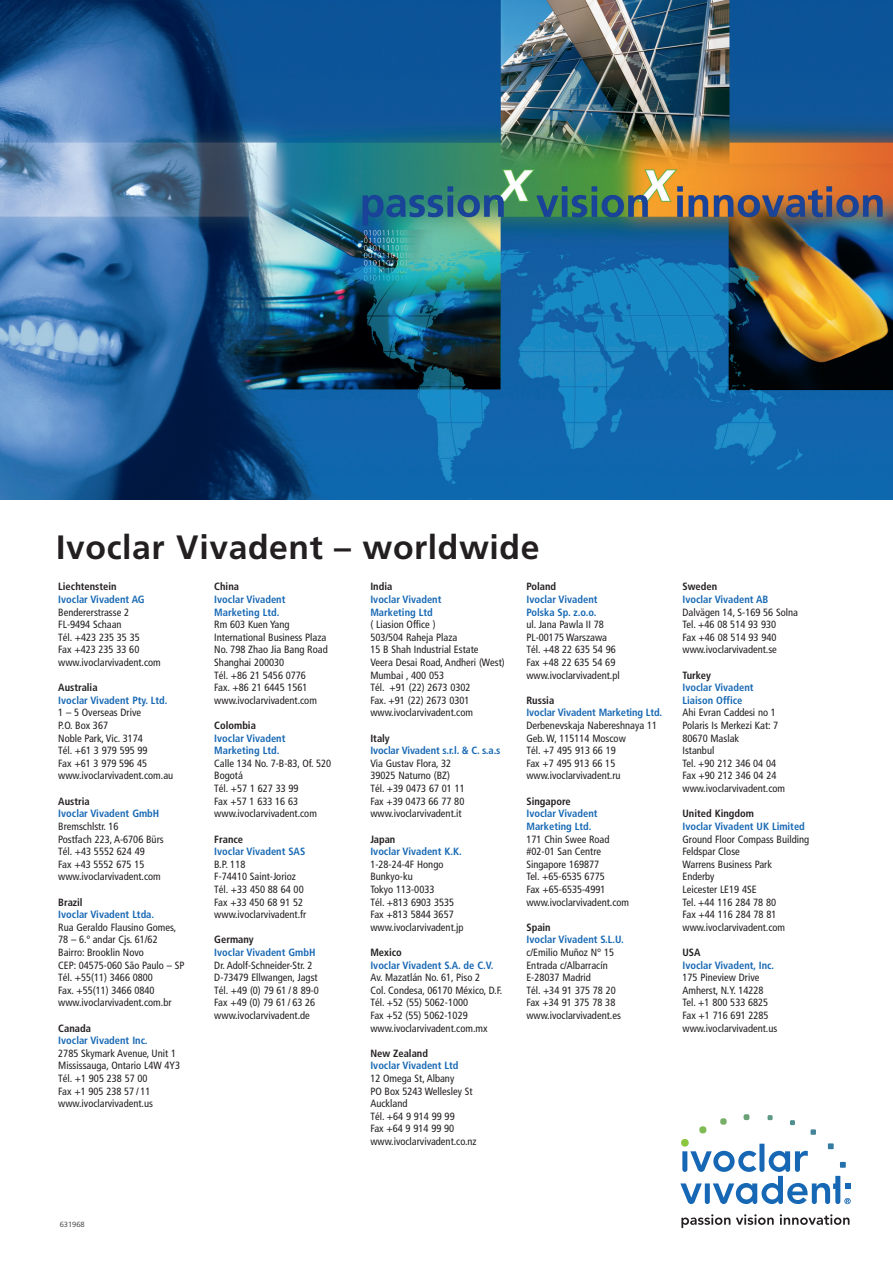
<style>
.page{position:relative;width:893px;height:1263px;background:#fff}
.page>*{position:absolute;margin:0;border:0;box-sizing:border-box;transform-origin:0 0}
.t1{font:700 33.75px "Frutiger";letter-spacing:.015em;color:#231f20}
.t2{font:condensed 10.5px/12.6px "Frutiger";color:#231f20}
.t3{font:300 7.5px "Frutiger";color:#231f20}
.s1{font-weight:700}
.s2{font-weight:700;color:#1768b4}
</style>
<div class="page">
<img style="left:0;top:0;width:893px;height:500px">
<svg style="left:680px;top:1114px;width:170px;height:90px"></svg>
<svg style="left:681px;top:1214px;width:49px;height:14px"></svg>
<svg style="left:736px;top:1214px;width:38px;height:11px"></svg>
<svg style="left:780px;top:1214px;width:69px;height:11px"></svg>
<p class="t1" style="left:56px;top:533px;width:485px">Ivoclar Vivadent – worldwide</p>
<p class="t2" style="left:58px;top:581px;width:104px"><span class="s1">Liechtenstein<br></span><span class="s2">Ivoclar Vivadent AG<br></span>Bendererstrasse 2<br>FL-9494 Schaan<br>Tél. +423 235 35 35<br>Fax +423 235 33 60 www.ivoclarvivadent.com</p>
<p class="t2" style="left:58px;top:682px;width:117px"><span class="s1">Australia<br></span><span class="s2">Ivoclar Vivadent Pty. Ltd.<br></span>1 – 5 Overseas Drive<br>P.O. Box 367<br>Noble Park, Vic. 3174<br>Tél. +61 3 979 595 99<br>Fax +61 3 979 596 45 www.ivoclarvivadent.com.au</p>
<p class="t2" style="left:58px;top:795px;width:107px"><span class="s1">Austria<br></span><span class="s2">Ivoclar Vivadent GmbH<br></span>Bremschlstr. 16<br>Postfach 223, A-6706 Bürs<br>Tél. +43 5552 624 49<br>Fax +43 5552 675 15 www.ivoclarvivadent.com</p>
<p class="t2" style="left:58px;top:896px;width:128px"><span class="s1">Brazil<br></span><span class="s2">Ivoclar Vivadent Ltda.<br></span>Rua Geraldo Flausino Gomes,<br>78 – 6.º andar Cjs. 61/62<br>Bairro: Brooklin Novo<br>CEP: 04575-060 São Paulo – SP<br>Tél. +55(11) 3466 0800<br>Fax. +55(11) 3466 0840 www.ivoclarvivadent.com.br</p>
<p class="t2" style="left:58px;top:1022px;width:123px"><span class="s1">Canada<br></span><span class="s2">Ivoclar Vivadent Inc.<br></span>2785 Skymark Avenue, Unit 1<br>Mississauga, Ontario L4W 4Y3<br>Tél. +1 905 238 57 00<br>Fax +1 905 238 57 / 11 www.ivoclarvivadent.us</p>
<p class="t2" style="left:214px;top:581px;width:115px"><span class="s1">China<br></span><span class="s2">Ivoclar Vivadent<br>Marketing Ltd.<br></span>Rm 603 Kuen Yang<br>International Business Plaza<br>No. 798 Zhao Jia Bang Road<br>Shanghai 200030<br>Tél. +86 21 5456 0776<br>Fax. +86 21 6445 1561 www.ivoclarvivadent.com</p>
<p class="t2" style="left:214px;top:720px;width:118px"><span class="s1">Colombia<br></span><span class="s2">Ivoclar Vivadent<br>Marketing Ltd.<br></span>Calle 134 No. 7-B-83, Of. 520<br>Bogotá<br>Tél. +57 1 627 33 99<br>Fax +57 1 633 16 63 www.ivoclarvivadent.com</p>
<p class="t2" style="left:214px;top:833px;width:93px"><span class="s1">France<br></span><span class="s2">Ivoclar Vivadent SAS<br></span>B.P. 118<br>F-74410 Saint-Jorioz<br>Tél. +33 450 88 64 00<br>Fax +33 450 68 91 52 www.ivoclarvivadent.fr</p>
<p class="t2" style="left:214px;top:934px;width:106px"><span class="s1">Germany<br></span><span class="s2">Ivoclar Vivadent GmbH<br></span>Dr. Adolf-Schneider-Str. 2<br>D-73479 Ellwangen, Jagst<br>Tél. +49 (0) 79 61 / 8 89-0<br>Fax +49 (0) 79 61 / 63 26 www.ivoclarvivadent.de</p>
<p class="t2" style="left:370px;top:581px;width:136px"><span class="s1">India<br></span><span class="s2">Ivoclar Vivadent<br>Marketing Ltd<br></span>( Liasion Office )<br>503/504 Raheja Plaza<br>15 B Shah Industrial Estate<br>Veera Desai Road, Andheri (West)<br>Mumbai , 400 053<br>Tél. +91 (22) 2673 0302<br>Fax. +91 (22) 2673 0301 www.ivoclarvivadent.com</p>
<p class="t2" style="left:370px;top:732px;width:132px"><span class="s1">Italy<br></span><span class="s2">Ivoclar Vivadent s.r.l. &amp; C. s.a.s<br></span>Via Gustav Flora, 32<br>39025 Naturno (BZ)<br>Tél. +39 0473 67 01 11<br>Fax +39 0473 66 77 80 www.ivoclarvivadent.it</p>
<p class="t2" style="left:370px;top:833px;width:95px"><span class="s1">Japan<br></span><span class="s2">Ivoclar Vivadent K.K.<br></span>1-28-24-4F Hongo<br>Bunkyo-ku<br>Tokyo 113-0033<br>Tél. +813 6903 3535<br>Fax +813 5844 3657 www.ivoclarvivadent.jp</p>
<p class="t2" style="left:370px;top:947px;width:133px"><span class="s1">Mexico<br></span><span class="s2">Ivoclar Vivadent S.A. de C.V.<br></span>Av. Mazatlán No. 61, Piso 2<br>Col. Condesa, 06170 México, D.F.<br>Tél. +52 (55) 5062-1000<br>Fax +52 (55) 5062-1029 www.ivoclarvivadent.com.mx</p>
<p class="t2" style="left:370px;top:1047px;width:108px"><span class="s1">New Zealand<br></span><span class="s2">Ivoclar Vivadent Ltd<br></span>12 Omega St, Albany<br>PO Box 5243 Wellesley St<br>Auckland<br>Tél. +64 9 914 99 99<br>Fax +64 9 914 99 90 www.ivoclarvivadent.co.nz</p>
<p class="t2" style="left:526px;top:581px;width:95px"><span class="s1">Poland<br></span><span class="s2">Ivoclar Vivadent<br>Polska Sp. z.o.o.<br></span>ul. Jana Pawla II 78<br>PL-00175 Warszawa<br>Tél. +48 22 635 54 96<br>Fax +48 22 635 54 69 www.ivoclarvivadent.pl</p>
<p class="t2" style="left:526px;top:695px;width:137px"><span class="s1">Russia<br></span><span class="s2">Ivoclar Vivadent Marketing Ltd.<br></span>Derbenevskaja Nabereshnaya 11<br>Geb. W, 115114 Moscow<br>Tél. +7 495 913 66 19<br>Fax +7 495 913 66 15 www.ivoclarvivadent.ru</p>
<p class="t2" style="left:526px;top:795px;width:104px"><span class="s1">Singapore<br></span><span class="s2">Ivoclar Vivadent<br>Marketing Ltd.<br></span>171 Chin Swee Road #02-01 San Centre<br>Singapore 169877<br>Tel. +65-6535 6775<br>Fax +65-6535-4991 www.ivoclarvivadent.com</p>
<p class="t2" style="left:526px;top:921px;width:99px"><span class="s1">Spain<br></span><span class="s2">Ivoclar Vivadent S.L.U. </span>c/Emilio Muñoz N° 15<br>Entrada c/Albarracín<br>E-28037 Madrid<br>Tél. +34 91 375 78 20<br>Fax +34 91 375 78 38 www.ivoclarvivadent.es</p>
<p class="t2" style="left:682px;top:581px;width:117px"><span class="s1">Sweden<br></span><span class="s2">Ivoclar Vivadent AB<br></span>Dalvägen 14, S-169 56 Solna<br>Tel. +46 08 514 93 930<br>Fax +46 08 514 93 940 www.ivoclarvivadent.se</p>
<p class="t2" style="left:682px;top:669px;width:104px"><span class="s1">Turkey<br></span><span class="s2">Ivoclar Vivadent<br>Liaison Office<br></span>Ahi Evran Caddesi no 1<br>Polaris Is Merkezi Kat: 7<br>80670 Maslak<br>Istanbul<br>Tel. +90 212 346 04 04<br>Fax +90 212 346 04 24 www.ivoclarvivadent.com</p>
<p class="t2" style="left:682px;top:808px;width:128px"><span class="s1">United Kingdom<br></span><span class="s2">Ivoclar Vivadent UK Limited<br></span>Ground Floor Compass Building<br>Feldspar Close<br>Warrens Business Park<br>Enderby<br>Leicester LE19 4SE<br>Tel. +44 116 284 78 80<br>Fax +44 116 284 78 81 www.ivoclarvivadent.com</p>
<p class="t2" style="left:682px;top:947px;width:96px"><span class="s1">USA<br></span><span class="s2">Ivoclar Vivadent, Inc.<br></span>175 Pineview Drive<br>Amherst, N.Y. 14228<br>Tel. +1 800 533 6825<br>Fax +1 716 691 2285 www.ivoclarvivadent.us</p>
<p class="t3" style="left:60px;top:1221px;width:27px">631968</p>
</div>
